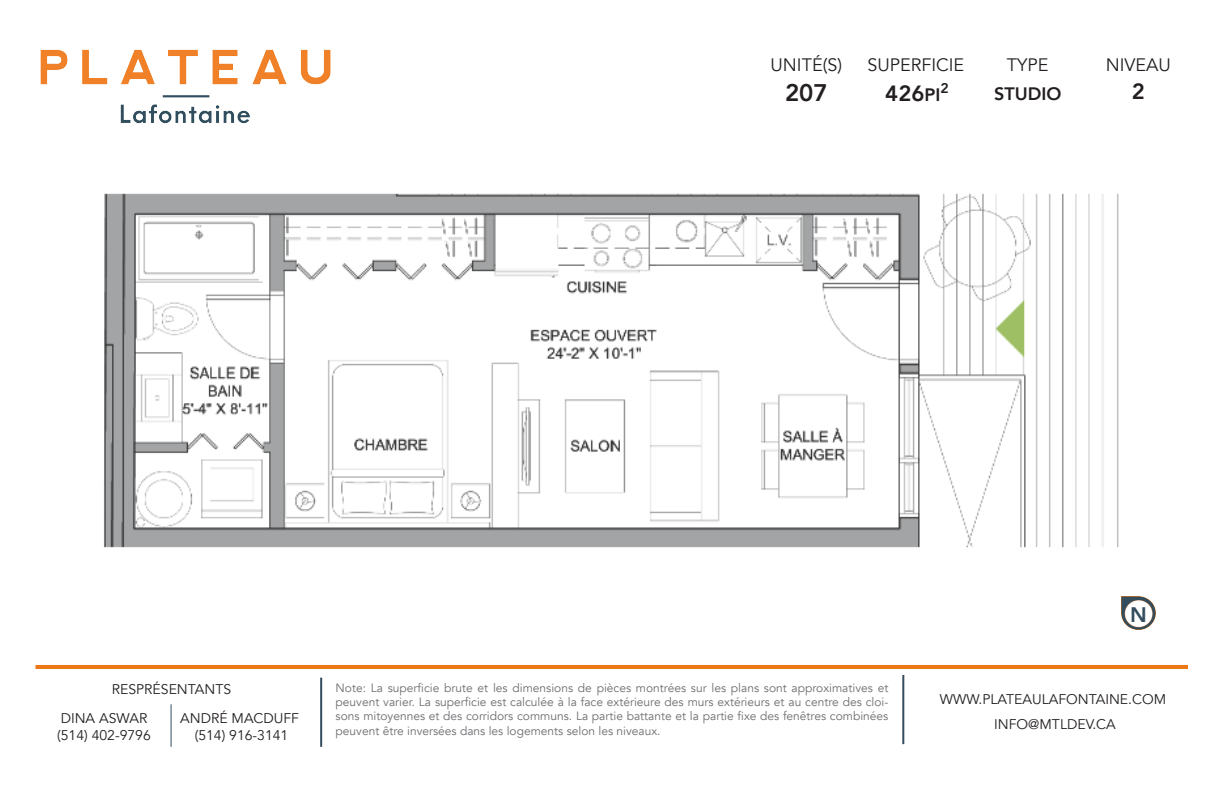
<style>
.page{position:relative;width:1224px;height:792px;background:#fff}
.page>*{position:absolute;margin:0;border:0;box-sizing:border-box;transform-origin:0 0}
.t1{font:800 24px "Avenir";color:#231f20}
.t2{font:800 22px "Avenir";color:#231f20}
.t3{font:800 21px "Avenir";color:#334d5e}
.t4{font:18px "Avenir";color:#231f20}
.t5{font:800 18px "Avenir";color:#231f20}
.t6{font:14px "Avenir";color:#231f20}
.t7{font:12px/14.4px "Avenir";color:#6c6d70;text-align:justify}
.s1{font-size:18px}
</style>
<div class="page">
<hr style="left:36px;top:665px;width:1152px;height:4px;background:#eb7815">
<hr style="left:902px;top:675px;width:2px;height:69px;background:#334d5e">
<hr style="left:320px;top:678px;width:2px;height:69px;background:#334d5e">
<hr style="left:171px;top:704px;width:1px;height:43px;background:#334d5e">
<img style="left:1122px;top:597px;width:33px;height:32px">
<img style="left:104px;top:193px;width:1015px;height:355px">
<img style="left:40px;top:49px;width:291px;height:75px">
<p class="t4" style="left:771px;top:54px;width:73px">UNITÉ(S)</p>
<p class="t4" style="left:867px;top:54px;width:98px">SUPERFICIE</p>
<p class="t4" style="left:1007px;top:54px;width:43px">TYPE</p>
<p class="t4" style="left:1106px;top:54px;width:67px">NIVEAU</p>
<p class="t2" style="left:885px;top:76px;width:65px">426<span class="s1">PI</span><sup>2</sup></p>
<p class="t5" style="left:994px;top:80px;width:69px">STUDIO</p>
<p class="t2" style="left:1132px;top:74px;width:15px">2</p>
<p class="t1" style="left:785px;top:74px;width:44px">207</p>
<p class="t6" style="left:112px;top:681px;width:121px">RESPRÉSENTANTS</p>
<p class="t7" style="left:336px;top:680px;width:554px">Note: La superficie brute et les dimensions de pièces montrées sur les plans sont approximatives et peuvent varier. La superficie est calculée à la face extérieure des murs extérieurs et au centre des cloi&shy;sons mitoyennes et des corridors communs. La partie battante et la partie fixe des fenêtres combinées peuvent être inversées dans les logements selon les niveaux.</p>
<p class="t6" style="left:180px;top:710px;width:120px">ANDRÉ MACDUFF</p>
<p class="t6" style="left:195px;top:727px;width:95px">(514) 916-3141</p>
<p class="t6" style="left:61px;top:710px;width:88px">DINA ASWAR</p>
<p class="t6" style="left:57px;top:727px;width:95px">(514) 402-9796</p>
<p class="t3" style="left:1130px;top:598px;width:18px">N</p>
<p class="t6" style="left:940px;top:691px;width:228px">WWW.PLATEAULAFONTAINE.COM</p>
<p class="t6" style="left:994px;top:716px;width:123px">INFO@MTLDEV.CA</p>
</div>
